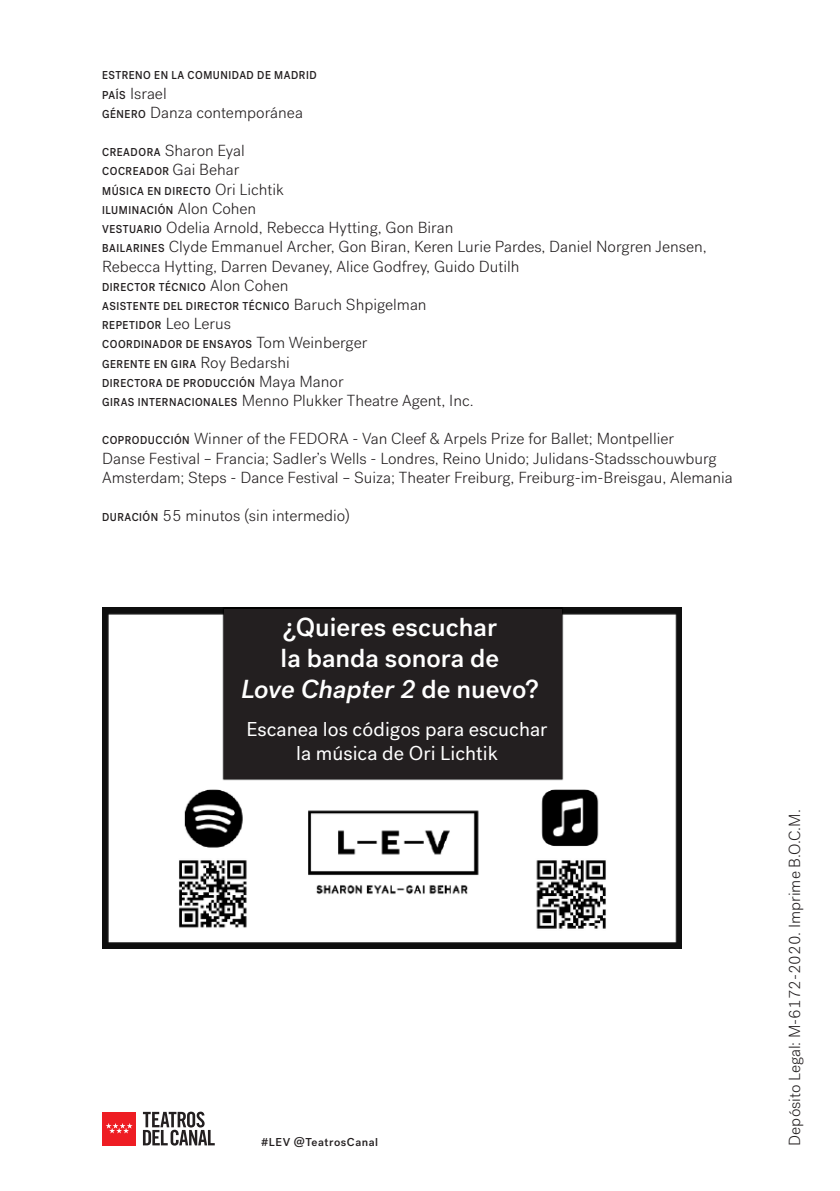
<style>
.page{position:relative;width:840px;height:1191px;background:#fff}
.page>*{position:absolute;margin:0;border:0;box-sizing:border-box;transform-origin:0 0}
.t1{font:500 26px/31.2px "Post Grotesk";color:#fff;text-align:center}
.t2{font:20px/24px "Post Grotesk";color:#fff;text-align:center}
.t3{font:300 16px/19.2px "Post Grotesk";color:#231f20}
.t4{font:500 11.4px/19.2px "Post Grotesk";letter-spacing:.05em;color:#231f20;scale:.9 1}
.t5{font:500 11.4px "Post Grotesk";letter-spacing:.05em;color:#231f20}
.s1{font-weight:500;font-size:11.4px}
.s2{font-weight:300;font-size:16px}
.s3{font-style:italic}
</style>
<div class="page">
<img style="left:102px;top:607px;width:578px;height:341px">
<div style="left:224px;top:609px;width:337px;height:170px;background:#231f20"></div>
<div style="left:102px;top:1111px;width:34px;height:34px;background:#ee1d23"></div>
<svg style="left:106px;top:1123px;width:27px;height:10px"></svg>
<svg style="left:143px;top:1111px;width:72px;height:34px"></svg>
<p class="t4" style="left:102px;top:66px;width:240px">ESTRENO EN LA COMUNIDAD DE MADRID</p>
<p class="t3" style="left:102px;top:84px;width:202px"><span class="s1">PAÍS</span> Israel<br><span class="s1">GÉNERO</span> Danza contemporánea</p>
<p class="t3" style="left:102px;top:141px;width:144px"><span class="s1">CREADORA</span> Sharon Eyal</p>
<p class="t4" style="left:102px;top:162px;width:203px">COCREADOR <span class="s2">Gai Behar<br></span>MÚSICA EN DIRECTO <span class="s2">Ori Lichtik<br></span>ILUMINACIÓN <span class="s2">Alon Cohen</span></p>
<p class="t3" style="left:102px;top:218px;width:606px"><span class="s1">VESTUARIO</span> Odelia Arnold, Rebecca Hytting, Gon Biran<br><span class="s1">BAILARINES</span> Clyde Emmanuel Archer, Gon Biran, Keren Lurie Pardes, Daniel Norgren Jensen,<br>Rebecca Hytting, Darren Devaney, Alice Godfrey, Guido Dutilh</p>
<p class="t4" style="left:102px;top:277px;width:362px">DIRECTOR TÉCNICO <span class="s2">Alon Cohen<br></span>ASISTENTE DEL DIRECTOR TÉCNICO <span class="s2">Baruch Shpigelman </span>REPETIDOR <span class="s2">Leo Lerus<br></span>COORDINADOR DE ENSAYOS <span class="s2">Tom Weinberger<br></span>GERENTE EN GIRA <span class="s2">Roy Bedarshi<br></span>DIRECTORA DE PRODUCCIÓN <span class="s2">Maya Manor</span></p>
<p class="t3" style="left:102px;top:391px;width:373px"><span class="s1">GIRAS INTERNACIONALES</span> Menno Plukker Theatre Agent, Inc.</p>
<p class="t3" style="left:102px;top:429px;width:632px"><span class="s1">COPRODUCCIÓN</span> Winner of the FEDORA - Van Cleef &amp; Arpels Prize for Ballet; Montpellier<br>Danse Festival – Francia; Sadler’s Wells - Londres, Reino Unido; Julidans-Stadsschouwburg<br>Amsterdam; Steps - Dance Festival – Suiza; Theater Freiburg, Freiburg-im-Breisgau, Alemania</p>
<p class="t3" style="left:102px;top:506px;width:249px"><span class="s1">DURACIÓN</span> 55 minutos (sin intermedio)</p>
<h1 class="t1" style="left:241px;top:611px;width:299px">¿Quieres escuchar<br>la banda sonora de<br><span class="s3">Love Chapter 2</span> de nuevo?</h1>
<p class="t2" style="left:246px;top:717px;width:302px">Escanea los códigos para escuchar la música de Ori Lichtik</p>
<p class="t5" style="left:261px;top:1134px;width:119px">#LEV @TeatrosCanal</p>
<p class="t3" style="left:784px;top:1145px;width:337px;rotate:-90deg">Depósito Legal: M-6172-2020. Imprime B.O.C.M.</p>
</div>
